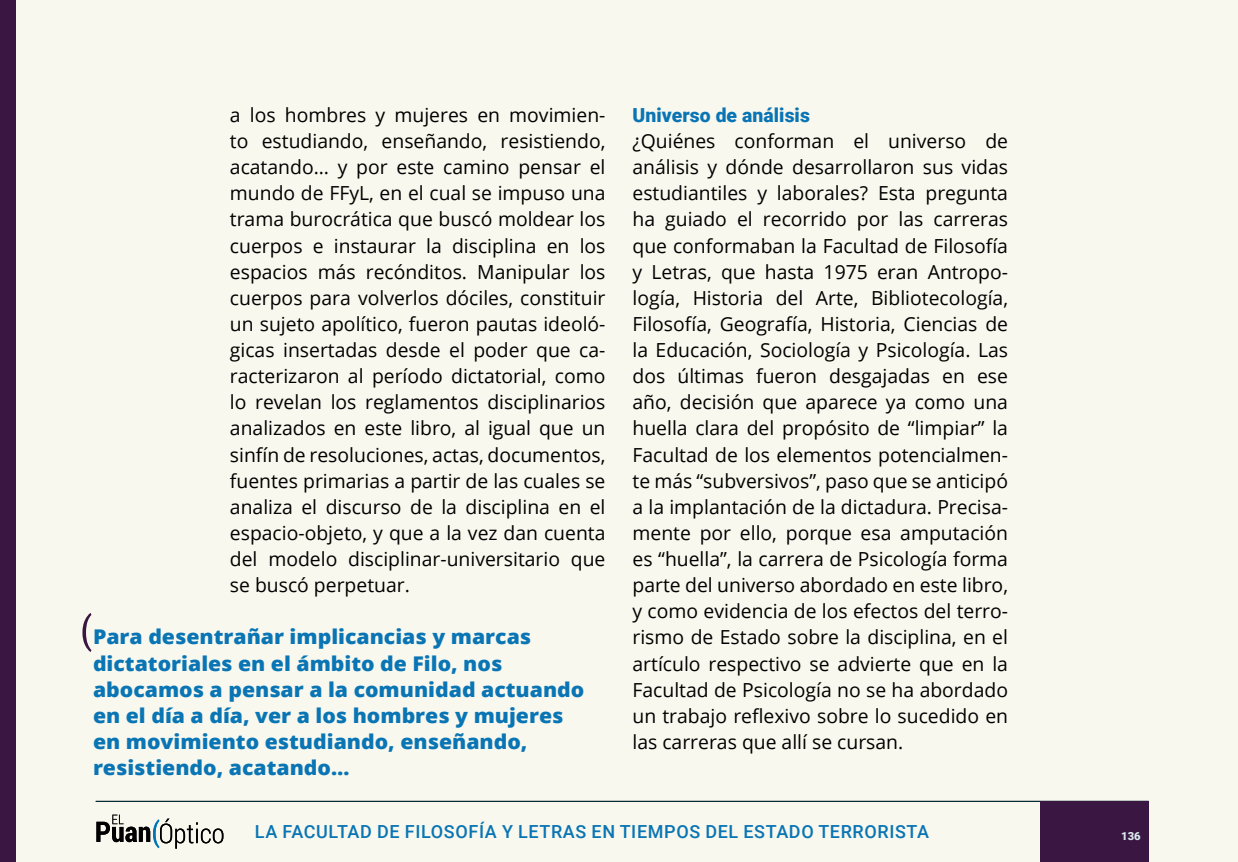
<style>
.page{position:relative;width:1238px;height:862px;background:#fff}
.page>*{position:absolute;margin:0;border:0;box-sizing:border-box;transform-origin:0 0}
.t1{font:800 20.25px/26.1px "Open Sans";color:#0a75b4;scale:1.05 1}
.t2{font:19.35px/26.1px "Open Sans";color:#000;text-align:justify}
.t3{font:900 19.35px "Roboto";letter-spacing:.005em;color:#0a75b4}
.t4{font:500 18px "Roboto";letter-spacing:.035em;color:#0a75b4}
.t5{font:900 11.25px "Roboto";color:#dbe9ee}
</style>
<div class="page">
<div style="left:0;top:0;width:1237px;height:861px;background:#f9f8ee"></div>
<hr style="left:96px;top:800px;width:1052px;height:1px;background:#002732">
<svg style="left:96px;top:814px;width:127px;height:34px"></svg>
<div style="left:0;top:0;width:16px;height:861px;background:#3a1642"></div>
<div style="left:1039px;top:800px;width:109px;height:61px;background:#3a1642"></div>
<svg style="left:82px;top:613px;width:9px;height:38px"></svg>
<p class="t2" style="left:230px;top:101px;width:377px">a los hombres y mujeres en movimien&shy;to estudiando, enseñando, resistiendo, acatando… y por este camino pensar el mundo de FFyL, en el cual se impuso una trama burocrática que buscó moldear los cuerpos e instaurar la disciplina en los espacios más recónditos. Manipular los cuerpos para volverlos dóciles, constituir un sujeto apolítico, fueron pautas ideoló&shy;gicas insertadas desde el poder que ca&shy;racterizaron al período dictatorial, como lo revelan los reglamentos disciplinarios analizados en este libro, al igual que un sinfín de resoluciones, actas, documentos, fuentes primarias a partir de las cuales se analiza el discurso de la disciplina en el espacio-objeto, y que a la vez dan cuenta del modelo disciplinar-universitario que se buscó perpetuar.</p>
<p class="t1" style="left:93px;top:622px;width:469px">Para desentrañar implicancias y marcas dictatoriales en el ámbito de Filo, nos abocamos a pensar a la comunidad actuando en el día a día, ver a los hombres y mujeres en movimiento estudiando, enseñando, resistiendo, acatando…</p>
<p class="t3" style="left:632px;top:101px;width:179px">Universo de análisis</p>
<p class="t2" style="left:632px;top:127px;width:377px">¿Quiénes conforman el universo de análisis y dónde desarrollaron sus vidas estudiantiles y laborales? Esta pregunta ha guiado el recorrido por las carreras que conformaban la Facultad de Filosofía y Letras, que hasta 1975 eran Antropo&shy;logía, Historia del Arte, Bibliotecología, Filosofía, Geografía, Historia, Ciencias de la Educación, Sociología y Psicología. Las dos últimas fueron desgajadas en ese año, decisión que aparece ya como una huella clara del propósito de “limpiar” la Facultad de los elementos potencialmen&shy;te más “subversivos”, paso que se anticipó a la implantación de la dictadura. Precisa&shy;mente por ello, porque esa amputación es “huella”, la carrera de Psicología forma parte del universo abordado en este libro, y como evidencia de los efectos del terro&shy;rismo de Estado sobre la disciplina, en el artículo respectivo se advierte que en la Facultad de Psicología no se ha abordado un trabajo reflexivo sobre lo sucedido en las carreras que allí se cursan.</p>
<p class="t4" style="left:255px;top:818px;width:675px">LA FACULTAD DE FILOSOFÍA Y LETRAS EN TIEMPOS DEL ESTADO TERRORISTA</p>
<p class="t5" style="left:1121px;top:827px;width:21px">136</p>
</div>
